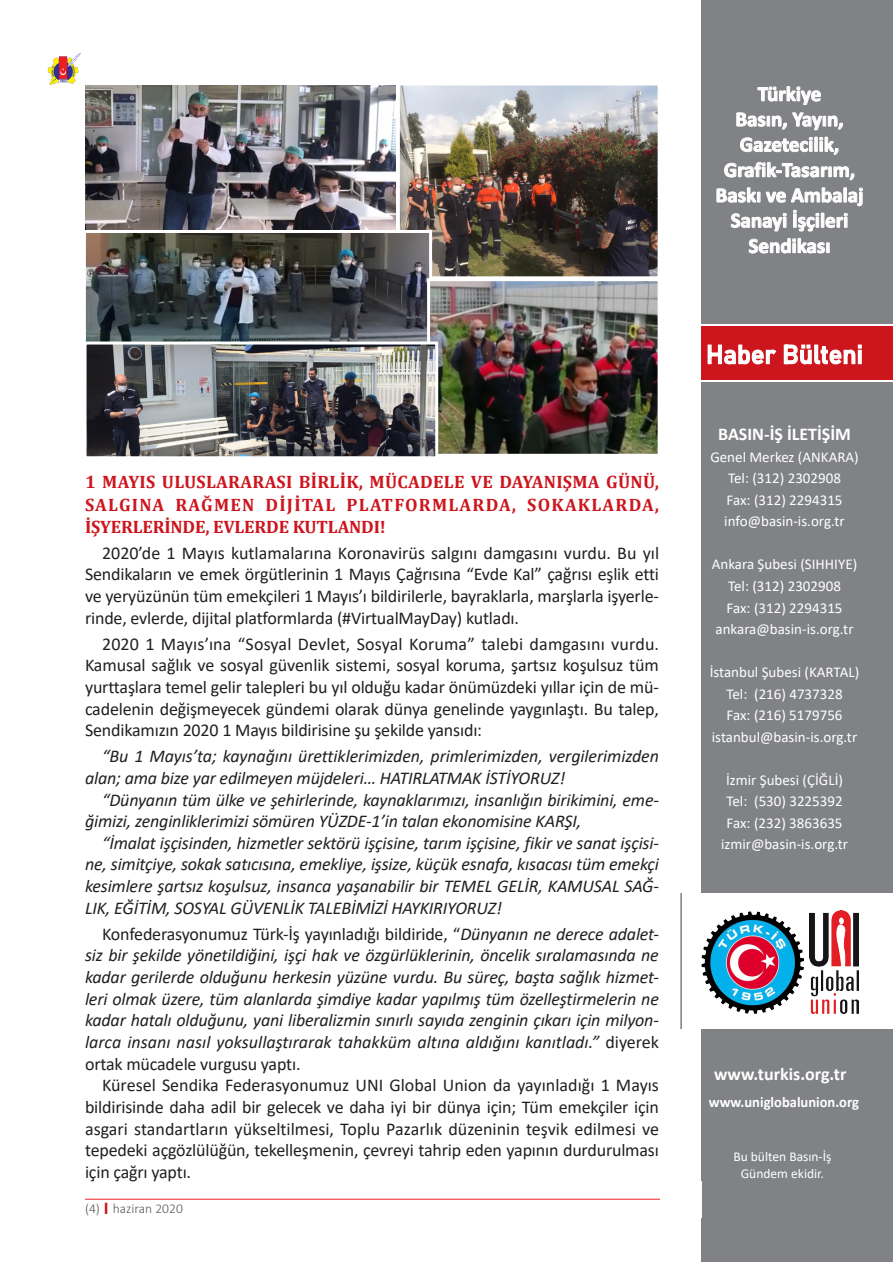
<style>
.page{position:relative;width:893px;height:1263px;background:#fff}
.page>*{position:absolute;margin:0;border:0;box-sizing:border-box;transform-origin:0 0}
.t1{font:25.5px "Bahnschrift";color:#fff}
.t2{font:700 21px/25.3px "Calibri";color:#fff}
.Gövde_Metni_2{font:italic 18px/21.6px "Calibri";letter-spacing:-.01em;color:#231f20}
.Gövde_Metni_2-2{font:18px/21.6px "Calibri";letter-spacing:-.01em;color:#231f20;text-align:justify}
.Gövde_Metni_2-3{font:700 18px/22.4px "Cambria";letter-spacing:-.01em;color:#cd151d;text-align:justify}
.G_de_Metni{font:700 18px "Calibri";color:#fff}
.G_de_Metni-2{font:15px "Calibri";color:#fff}
.t3{font:700 15px "Calibri";color:#fff}
.t4{font:300 13.65px "Calibri";color:#57585a}
.t5{font:13.5px/16.2px "Calibri";color:#fff;text-align:center}
.s1{font-style:normal}
.s2{font-weight:700;font-size:18.15px;color:#cd151d}
</style>
<div class="page">
<img style="left:47px;top:53px;width:34px;height:32px">
<hr style="left:85px;top:1199px;width:723px;height:1px;background:#ee1d23">
<div style="left:702px;top:1029px;width:191px;height:232px;background:#808285"></div>
<div style="left:702px;top:383px;width:191px;height:510px;background:#808285"></div>
<div style="left:702px;top:0;width:191px;height:323px;background:#808285"></div>
<svg style="left:716px;top:86px;width:147px;height:168px"></svg>
<div style="left:702px;top:327px;width:191px;height:53px;background:#cd151d"></div>
<div style="left:708px;top:345px;width:4px;height:19px;border:2px solid #fff"></div>
<svg style="left:709px;top:323px;width:68px;height:60px"></svg>
<svg style="left:783px;top:323px;width:79px;height:60px"></svg>
<div style="left:858px;top:350px;width:4px;height:14px;border:2px solid #fff"></div>
<img style="left:809px;top:910px;width:50px;height:103px">
<img style="left:702px;top:911px;width:102px;height:102px">
<img style="left:401px;top:86px;width:256px;height:189px">
<div style="left:397px;top:82px;width:264px;height:197px;border:3px solid #fff"></div>
<img style="left:87px;top:234px;width:341px;height:107px">
<div style="left:83px;top:230px;width:349px;height:143px;border:3px solid #fff"></div>
<img style="left:85px;top:85px;width:310px;height:145px">
<img style="left:431px;top:282px;width:226px;height:171px">
<div style="left:427px;top:278px;width:234px;height:179px;border:3px solid #fff"></div>
<img style="left:88px;top:345px;width:346px;height:110px">
<div style="left:84px;top:341px;width:354px;height:118px;border:3px solid #fff"></div>
<div style="left:660px;top:1181px;width:42px;height:36px;background:#fff"></div>
<hr style="left:680px;top:893px;width:2px;height:136px;background:#7c7e81">
<p class="Gövde_Metni_2-3" style="left:85px;top:470px;width:576px">1 MAYIS ULUSLARARASI BİRLİK, MÜCADELE VE DAYANIŞMA GÜNÜ, SALGINA RAĞMEN DİJİTAL PLATFORMLARDA, SOKAKLARDA, İŞYERLERİNDE, EVLERDE KUTLANDI!</p>
<p class="Gövde_Metni_2-2" style="left:85px;top:541px;width:576px;text-indent:17px">2020’de 1 Mayıs kutlamalarına Koronavirüs salgını damgasını vurdu. Bu yıl Sendikaların ve emek örgütlerinin 1 Mayıs Çağrısına “Evde Kal” çağrısı eşlik etti ve yeryüzünün tüm emekçileri 1 Mayıs’ı bildirilerle, bayraklarla, marşlarla işyerle&shy;rinde, evlerde, dijital platformlarda (#VirtualMayDay) kutladı.</p>
<p class="Gövde_Metni_2-2" style="left:85px;top:632px;width:576px;text-indent:17px">2020 1 Mayıs’ına “Sosyal Devlet, Sosyal Koruma” talebi damgasını vurdu.<br>Kamusal sağlık ve sosyal güvenlik sistemi, sosyal koruma, şartsız koşulsuz tüm yurttaşlara temel gelir talepleri bu yıl olduğu kadar önümüzdeki yıllar için de mü&shy;cadelenin değişmeyecek gündemi olarak dünya genelinde yaygınlaştı. Bu talep, Sendikamızın 2020 1 Mayıs bildirisine şu şekilde yansıdı:</p>
<p class="Gövde_Metni_2" style="left:85px;top:745px;width:575px;text-indent:17px">“Bu 1 Mayıs’ta; kaynağını ürettiklerimizden, primlerimizden, vergilerimizden alan; ama bize yar edilmeyen müjdeleri… HATIRLATMAK İSTİYORUZ!</p>
<p class="Gövde_Metni_2" style="left:85px;top:788px;width:576px;text-indent:17px">“Dünyanın tüm ülke ve şehirlerinde, kaynaklarımızı, insanlığın birikimini, eme&shy;ğimizi, zenginliklerimizi sömüren YÜZDE-1’in talan ekonomisine KARŞI,</p>
<p class="Gövde_Metni_2" style="left:85px;top:831px;width:576px;text-align:justify;text-indent:17px">“İmalat işçisinden, hizmetler sektörü işçisine, tarım işçisine, fikir ve sanat işçisi&shy;ne, simitçiye, sokak satıcısına, emekliye, işsize, küçük esnafa, kısacası tüm emekçi kesimlere şartsız koşulsuz, insanca yaşanabilir bir TEMEL GELİR, KAMUSAL SAĞ-LIK, EĞİTİM, SOSYAL GÜVENLİK TALEBİMİZİ HAYKIRIYORUZ!</p>
<p class="Gövde_Metni_2" style="left:85px;top:922px;width:576px;text-align:justify;text-indent:17px"><span class="s1">Konfederasyonumuz Türk-İş yayınladığı bildiride, “</span>Dünyanın ne derece adalet&shy;siz bir şekilde yönetildiğini, işçi hak ve özgürlüklerinin, öncelik sıralamasında ne kadar gerilerde olduğunu herkesin yüzüne vurdu. Bu süreç, başta sağlık hizmet&shy;leri olmak üzere, tüm alanlarda şimdiye kadar yapılmış tüm özelleştirmelerin ne kadar hatalı olduğunu, yani liberalizmin sınırlı sayıda zenginin çıkarı için milyon&shy;larca insanı nasıl yoksullaştırarak tahakküm altına aldığını kanıtladı.” <span class="s1">diyerek ortak mücadele vurgusu yaptı.</span></p>
<p class="Gövde_Metni_2-2" style="left:85px;top:1074px;width:575px;text-indent:17px">Küresel Sendika Federasyonumuz UNI Global Union da yayınladığı 1 Mayıs bildirisinde daha adil bir gelecek ve daha iyi bir dünya için; Tüm emekçiler için asgari standartların yükseltilmesi, Toplu Pazarlık düzeninin teşvik edilmesi ve tepedeki açgözlülüğün, tekelleşmenin, çevreyi tahrip eden yapının durdurulması için çağrı yaptı.</p>
<p class="t4" style="left:85px;top:1200px;width:99px">(4) <span class="s2">I</span> haziran 2020</p>
<p class="t2" style="left:758px;top:81px;width:65px">Türkiye</p>
<p class="t2" style="left:735px;top:106px;width:110px">Basın, Yayın,<br>Gazetecilik,</p>
<p class="t2" style="left:724px;top:157px;width:133px">Grafik-Tasarım,</p>
<p class="t2" style="left:716px;top:182px;width:149px">Baskı ve Ambalaj</p>
<p class="t2" style="left:731px;top:207px;width:119px">Sanayi İşçileri</p>
<p class="t2" style="left:748px;top:233px;width:83px">Sendikası</p>
<p class="t1" style="left:706px;top:338px;width:158px">Haber Bülteni</p>
<p class="G_de_Metni" style="left:718px;top:421px;width:134px">BASIN-İŞ İLETİŞİM</p>
<p class="G_de_Metni-2" style="left:710px;top:446px;width:150px">Genel Merkez (ANKARA)</p>
<p class="G_de_Metni-2" style="left:728px;top:468px;width:114px">Tel: (312) 2302908</p>
<p class="G_de_Metni-2" style="left:727px;top:489px;width:117px">Fax: (312) 2294315</p>
<p class="G_de_Metni-2" style="left:724px;top:511px;width:122px">info@basin-is.org.tr</p>
<p class="G_de_Metni-2" style="left:712px;top:554px;width:147px">Ankara Şubesi (SIHHIYE)</p>
<p class="G_de_Metni-2" style="left:728px;top:576px;width:114px">Tel: (312) 2302908</p>
<p class="G_de_Metni-2" style="left:727px;top:597px;width:117px">Fax: (312) 2294315</p>
<p class="G_de_Metni-2" style="left:715px;top:619px;width:139px">ankara@basin-is.org.tr</p>
<p class="G_de_Metni-2" style="left:710px;top:662px;width:151px">İstanbul Şubesi (KARTAL)</p>
<p class="G_de_Metni-2" style="left:726px;top:683px;width:118px">Tel: (216) 4737328</p>
<p class="G_de_Metni-2" style="left:727px;top:705px;width:117px">Fax: (216) 5179756</p>
<p class="G_de_Metni-2" style="left:712px;top:726px;width:147px">istanbul@basin-is.org.tr</p>
<p class="G_de_Metni-2" style="left:726px;top:769px;width:118px">İzmir Şubesi (ÇİĞLİ)</p>
<p class="G_de_Metni-2" style="left:726px;top:791px;width:118px">Tel: (530) 3225392</p>
<p class="G_de_Metni-2" style="left:727px;top:812px;width:117px">Fax: (232) 3863635</p>
<p class="G_de_Metni-2" style="left:721px;top:834px;width:129px">izmir@basin-is.org.tr</p>
<p class="G_de_Metni" style="left:714px;top:1061px;width:134px">www.turkis.org.tr</p>
<p class="t3" style="left:709px;top:1091px;width:152px">www.uniglobalunion.org</p>
<p class="t5" style="left:733px;top:1148px;width:100px">Bu bülten Basın-İş<br>Gündem ekidir.</p>
</div>
